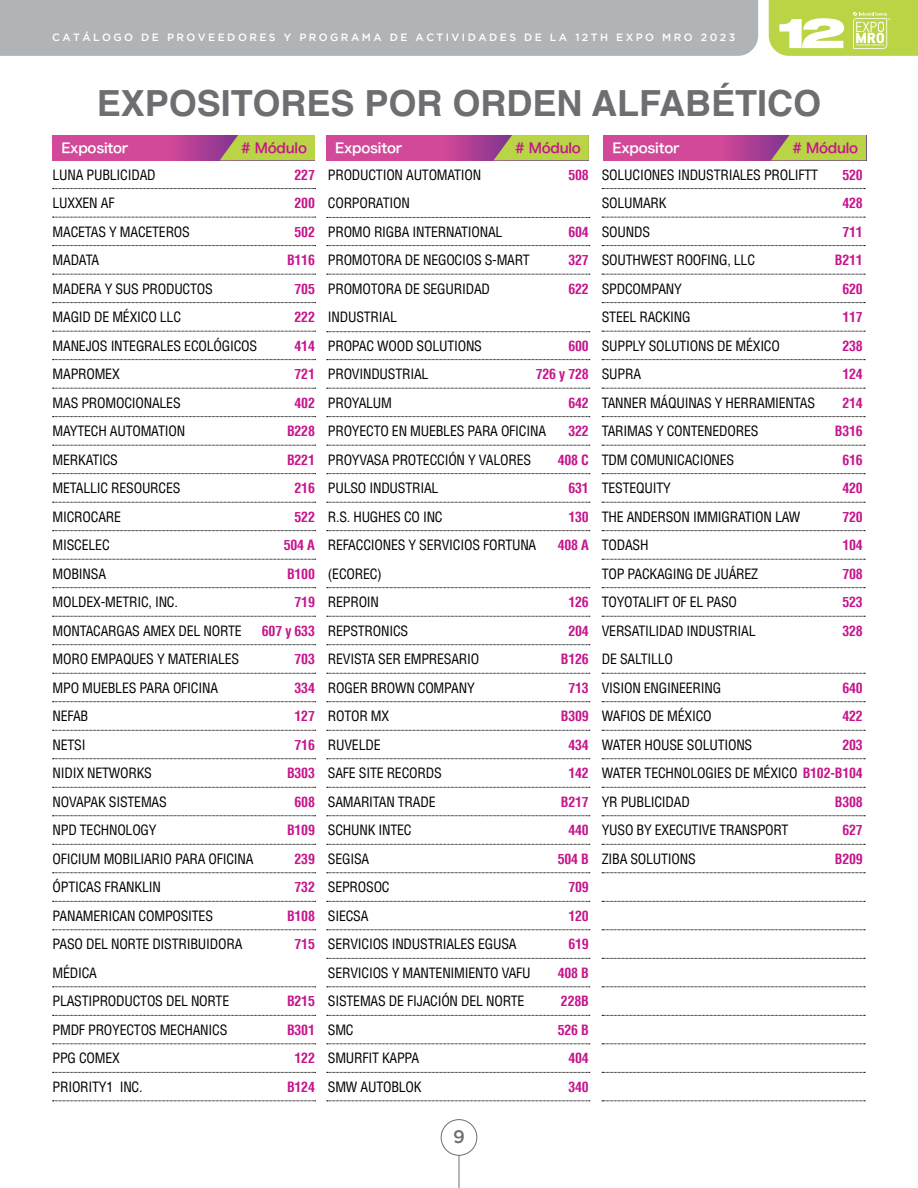
<style>
.page{position:relative;width:918px;height:1188px;background:#fff}
.page>*{position:absolute;margin:0;border:0;box-sizing:border-box;transform-origin:0 0}
.t1{font:700 36px "Helvetica";color:#6d6e71}
.t2{font:500 18px "Gotham";color:#6d6e71}
.t3{font:condensed 13.8px/28.5px "Helvetica LT";letter-spacing:-.015em;color:#000}
.t4{font:700 condensed 13.8px/28.5px "Helvetica LT";letter-spacing:-.015em;color:#c6168d;text-align:right}
.t5{font:13.5px "Hira Kaku Pro W6";letter-spacing:-.015em;color:#fff}
.t6{font:13.5px "Hira Kaku Pro W6";letter-spacing:-.015em;color:#c6168d}
.t7{font:500 10.5px "Gotham";letter-spacing:.235em;color:#fff}
.s1{font-weight:700;color:#c6168d}
</style>
<div class="page">
<div style="left:0;top:0;width:758px;height:56px;background:#b1b4b6"></div>
<svg style="left:769px;top:0;width:149px;height:56px"></svg>
<div style="left:441px;top:1119px;width:36px;height:37px;border:1px solid #6d6e71;border-radius:50%"></div>
<hr style="left:459px;top:1156px;width:1px;height:32px;background:#6d6e71">
<svg style="left:53px;top:135px;width:167px;height:25px;background:#c74697"></svg>
<svg style="left:220px;top:135px;width:95px;height:25px;background:#b4c54d"></svg>
<svg style="left:326px;top:135px;width:168px;height:25px;background:#c74697"></svg>
<svg style="left:494px;top:135px;width:95px;height:25px;background:#b4c54d"></svg>
<svg style="left:604px;top:135px;width:167px;height:25px;background:#c84697"></svg>
<svg style="left:771px;top:135px;width:95px;height:25px;background:#b4c54d"></svg>
<svg style="left:53px;top:217px;width:263px;height:1px"></svg>
<svg style="left:53px;top:245px;width:263px;height:1px"></svg>
<svg style="left:53px;top:274px;width:263px;height:1px"></svg>
<svg style="left:53px;top:302px;width:263px;height:1px"></svg>
<svg style="left:53px;top:331px;width:263px;height:1px"></svg>
<svg style="left:53px;top:359px;width:263px;height:1px"></svg>
<svg style="left:53px;top:388px;width:263px;height:1px"></svg>
<svg style="left:53px;top:416px;width:263px;height:1px"></svg>
<svg style="left:53px;top:445px;width:263px;height:1px"></svg>
<svg style="left:53px;top:473px;width:263px;height:1px"></svg>
<svg style="left:53px;top:502px;width:263px;height:1px"></svg>
<svg style="left:53px;top:530px;width:263px;height:1px"></svg>
<svg style="left:53px;top:559px;width:263px;height:1px"></svg>
<svg style="left:53px;top:587px;width:263px;height:1px"></svg>
<svg style="left:53px;top:616px;width:263px;height:1px"></svg>
<svg style="left:53px;top:644px;width:263px;height:1px"></svg>
<svg style="left:53px;top:673px;width:263px;height:1px"></svg>
<svg style="left:53px;top:701px;width:263px;height:1px"></svg>
<svg style="left:53px;top:730px;width:263px;height:1px"></svg>
<svg style="left:53px;top:758px;width:263px;height:1px"></svg>
<svg style="left:53px;top:787px;width:263px;height:1px"></svg>
<svg style="left:53px;top:815px;width:263px;height:1px"></svg>
<svg style="left:53px;top:844px;width:263px;height:1px"></svg>
<svg style="left:53px;top:872px;width:263px;height:1px"></svg>
<svg style="left:53px;top:901px;width:263px;height:1px"></svg>
<svg style="left:53px;top:930px;width:263px;height:1px"></svg>
<svg style="left:53px;top:987px;width:263px;height:1px"></svg>
<svg style="left:53px;top:1015px;width:263px;height:1px"></svg>
<svg style="left:53px;top:1044px;width:263px;height:1px"></svg>
<svg style="left:53px;top:1072px;width:263px;height:1px"></svg>
<svg style="left:53px;top:1101px;width:263px;height:1px"></svg>
<svg style="left:53px;top:188px;width:263px;height:1px"></svg>
<svg style="left:327px;top:245px;width:263px;height:1px"></svg>
<svg style="left:327px;top:274px;width:263px;height:1px"></svg>
<svg style="left:327px;top:331px;width:263px;height:1px"></svg>
<svg style="left:327px;top:359px;width:263px;height:1px"></svg>
<svg style="left:327px;top:388px;width:263px;height:1px"></svg>
<svg style="left:327px;top:416px;width:263px;height:1px"></svg>
<svg style="left:327px;top:445px;width:263px;height:1px"></svg>
<svg style="left:327px;top:473px;width:263px;height:1px"></svg>
<svg style="left:327px;top:502px;width:263px;height:1px"></svg>
<svg style="left:327px;top:530px;width:263px;height:1px"></svg>
<svg style="left:327px;top:587px;width:263px;height:1px"></svg>
<svg style="left:327px;top:616px;width:263px;height:1px"></svg>
<svg style="left:327px;top:644px;width:263px;height:1px"></svg>
<svg style="left:327px;top:673px;width:263px;height:1px"></svg>
<svg style="left:327px;top:701px;width:263px;height:1px"></svg>
<svg style="left:327px;top:730px;width:263px;height:1px"></svg>
<svg style="left:327px;top:758px;width:263px;height:1px"></svg>
<svg style="left:327px;top:787px;width:263px;height:1px"></svg>
<svg style="left:327px;top:815px;width:263px;height:1px"></svg>
<svg style="left:327px;top:844px;width:263px;height:1px"></svg>
<svg style="left:327px;top:872px;width:263px;height:1px"></svg>
<svg style="left:327px;top:901px;width:263px;height:1px"></svg>
<svg style="left:327px;top:930px;width:263px;height:1px"></svg>
<svg style="left:327px;top:958px;width:263px;height:1px"></svg>
<svg style="left:327px;top:987px;width:263px;height:1px"></svg>
<svg style="left:327px;top:1015px;width:263px;height:1px"></svg>
<svg style="left:327px;top:1044px;width:263px;height:1px"></svg>
<svg style="left:327px;top:1072px;width:263px;height:1px"></svg>
<svg style="left:327px;top:1101px;width:263px;height:1px"></svg>
<svg style="left:327px;top:217px;width:263px;height:1px"></svg>
<svg style="left:602px;top:217px;width:263px;height:1px"></svg>
<svg style="left:602px;top:245px;width:263px;height:1px"></svg>
<svg style="left:602px;top:274px;width:263px;height:1px"></svg>
<svg style="left:602px;top:302px;width:263px;height:1px"></svg>
<svg style="left:602px;top:331px;width:263px;height:1px"></svg>
<svg style="left:602px;top:359px;width:263px;height:1px"></svg>
<svg style="left:602px;top:388px;width:263px;height:1px"></svg>
<svg style="left:602px;top:416px;width:263px;height:1px"></svg>
<svg style="left:602px;top:445px;width:263px;height:1px"></svg>
<svg style="left:602px;top:473px;width:263px;height:1px"></svg>
<svg style="left:602px;top:502px;width:263px;height:1px"></svg>
<svg style="left:602px;top:530px;width:263px;height:1px"></svg>
<svg style="left:602px;top:559px;width:263px;height:1px"></svg>
<svg style="left:602px;top:587px;width:263px;height:1px"></svg>
<svg style="left:602px;top:616px;width:263px;height:1px"></svg>
<svg style="left:602px;top:673px;width:263px;height:1px"></svg>
<svg style="left:602px;top:701px;width:263px;height:1px"></svg>
<svg style="left:602px;top:730px;width:263px;height:1px"></svg>
<svg style="left:602px;top:758px;width:263px;height:1px"></svg>
<svg style="left:602px;top:787px;width:263px;height:1px"></svg>
<svg style="left:602px;top:815px;width:263px;height:1px"></svg>
<svg style="left:602px;top:844px;width:263px;height:1px"></svg>
<svg style="left:602px;top:872px;width:263px;height:1px"></svg>
<svg style="left:602px;top:901px;width:263px;height:1px"></svg>
<svg style="left:602px;top:930px;width:263px;height:1px"></svg>
<svg style="left:602px;top:958px;width:263px;height:1px"></svg>
<svg style="left:602px;top:987px;width:263px;height:1px"></svg>
<svg style="left:602px;top:1015px;width:263px;height:1px"></svg>
<svg style="left:602px;top:1044px;width:263px;height:1px"></svg>
<svg style="left:602px;top:1072px;width:263px;height:1px"></svg>
<svg style="left:602px;top:1101px;width:263px;height:1px"></svg>
<svg style="left:602px;top:188px;width:263px;height:1px"></svg>
<p class="t7" style="left:52px;top:31px;width:685px">CATÁLOGO DE PROVEEDORES Y PROGRAMA DE ACTIVIDADES DE LA 12TH EXPO MRO 2023</p>
<h1 class="t1" style="left:97px;top:82px;width:726px">EXPOSITORES POR ORDEN ALFABÉTICO</h1>
<p class="t5" style="left:61px;top:136px;width:69px">Expositor</p>
<p class="t6" style="left:241px;top:136px;width:67px"># Módulo</p>
<p class="t5" style="left:335px;top:136px;width:69px">Expositor</p>
<p class="t6" style="left:515px;top:136px;width:67px"># Módulo</p>
<p class="t5" style="left:613px;top:136px;width:69px">Expositor</p>
<p class="t6" style="left:792px;top:136px;width:67px"># Módulo</p>
<p class="t3" style="left:53px;top:160px;width:206px">LUNA PUBLICIDAD<br>LUXXEN AF<br>MACETAS Y MACETEROS<br>MADATA<br>MADERA Y SUS PRODUCTOS<br>MAGID DE MÉXICO LLC<br>MANEJOS INTEGRALES ECOLÓGICOS<br>MAPROMEX<br>MAS PROMOCIONALES<br>MAYTECH AUTOMATION<br>MERKATICS<br>METALLIC RESOURCES<br>MICROCARE<br>MISCELEC<br>MOBINSA<br>MOLDEX-METRIC, INC.<br>MONTACARGAS AMEX DEL NORTE<br>MORO EMPAQUES Y MATERIALES<br>MPO MUEBLES PARA OFICINA<br>NEFAB<br>NETSI<br>NIDIX NETWORKS<br>NOVAPAK SISTEMAS<br>NPD TECHNOLOGY<br>OFICIUM MOBILIARIO PARA OFICINA<br>ÓPTICAS FRANKLIN<br>PANAMERICAN COMPOSITES<br>PASO DEL NORTE DISTRIBUIDORA<br>MÉDICA<br>PLASTIPRODUCTOS DEL NORTE<br>PMDF PROYECTOS MECHANICS<br>PPG COMEX<br>PRIORITY1 INC.</p>
<p class="t3" style="left:328px;top:160px;width:220px">PRODUCTION AUTOMATION<br>CORPORATION<br>PROMO RIGBA INTERNATIONAL<br>PROMOTORA DE NEGOCIOS S-MART<br>PROMOTORA DE SEGURIDAD<br>INDUSTRIAL<br>PROPAC WOOD SOLUTIONS<br>PROVINDUSTRIAL<br>PROYALUM<br>PROYECTO EN MUEBLES PARA OFICINA<br>PROYVASA PROTECCIÓN Y VALORES<br>PULSO INDUSTRIAL<br>R.S. HUGHES CO INC<br>REFACCIONES Y SERVICIOS FORTUNA (ECOREC)<br>REPROIN<br>REPSTRONICS<br>REVISTA SER EMPRESARIO<br>ROGER BROWN COMPANY<br>ROTOR MX<br>RUVELDE<br>SAFE SITE RECORDS<br>SAMARITAN TRADE<br>SCHUNK INTEC<br>SEGISA<br>SEPROSOC<br>SIECSA<br>SERVICIOS INDUSTRIALES EGUSA<br>SERVICIOS Y MANTENIMIENTO VAFU<br>SISTEMAS DE FIJACIÓN DEL NORTE<br>SMC<br>SMURFIT KAPPA<br>SMW AUTOBLOK</p>
<p class="t3" style="left:602px;top:160px;width:262px">SOLUCIONES INDUSTRIALES PROLIFTT<br>SOLUMARK<br>SOUNDS<br>SOUTHWEST ROOFING, LLC<br>SPDCOMPANY<br>STEEL RACKING<br>SUPPLY SOLUTIONS DE MÉXICO<br>SUPRA<br>TANNER MÁQUINAS Y HERRAMIENTAS<br>TARIMAS Y CONTENEDORES<br>TDM COMUNICACIONES<br>TESTEQUITY<br>THE ANDERSON IMMIGRATION LAW<br>TODASH<br>TOP PACKAGING DE JUÁREZ<br>TOYOTALIFT OF EL PASO<br>VERSATILIDAD INDUSTRIAL<br>DE SALTILLO<br>VISION ENGINEERING<br>WAFIOS DE MÉXICO<br>WATER HOUSE SOLUTIONS<br>WATER TECHNOLOGIES DE MÉXICO <span class="s1">B102-B104<br></span>YR PUBLICIDAD<br>YUSO BY EXECUTIVE TRANSPORT<br>ZIBA SOLUTIONS</p>
<p class="t4" style="left:835px;top:160px;width:29px;text-align:center">520<br>428<br>711<br>B211<br>620<br>117<br>238<br>124<br>214<br>B316<br>616<br>420<br>720<br>104<br>708<br>523<br>328</p>
<p class="t4" style="left:568px;top:160px;width:22px">508</p>
<p class="t4" style="left:262px;top:160px;width:55px">227<br>200<br>502<br>B116<br>705<br>222<br>414<br>721<br>402<br>B228<br>B221<br>216<br>522<br>504 A<br>B100<br>719<br>607 y 633<br>703<br>334<br>127<br>716<br>B303<br>608<br>B109<br>239<br>732<br>B108<br>715</p>
<p class="t4" style="left:568px;top:217px;width:22px;text-align:justify">604<br>327<br>622</p>
<p class="t4" style="left:536px;top:331px;width:55px">600<br>726 y 728<br>642<br>322<br>408 C<br>631<br>130<br>408 A</p>
<p class="t4" style="left:558px;top:588px;width:33px">126<br>204<br>B126<br>713<br>B309<br>434<br>142<br>B217<br>440<br>504 B<br>709<br>120<br>619<br>408 B<br>228B<br>526 B<br>404<br>340</p>
<p class="t4" style="left:842px;top:673px;width:22px;text-align:justify">640<br>422<br>203</p>
<p class="t4" style="left:835px;top:787px;width:29px;text-align:center">B308<br>627<br>B209</p>
<p class="t4" style="left:287px;top:987px;width:29px;text-align:center">B215<br>B301<br>122<br>B124</p>
<h2 class="t2" style="left:453px;top:1127px;width:13px">9</h2>
</div>
